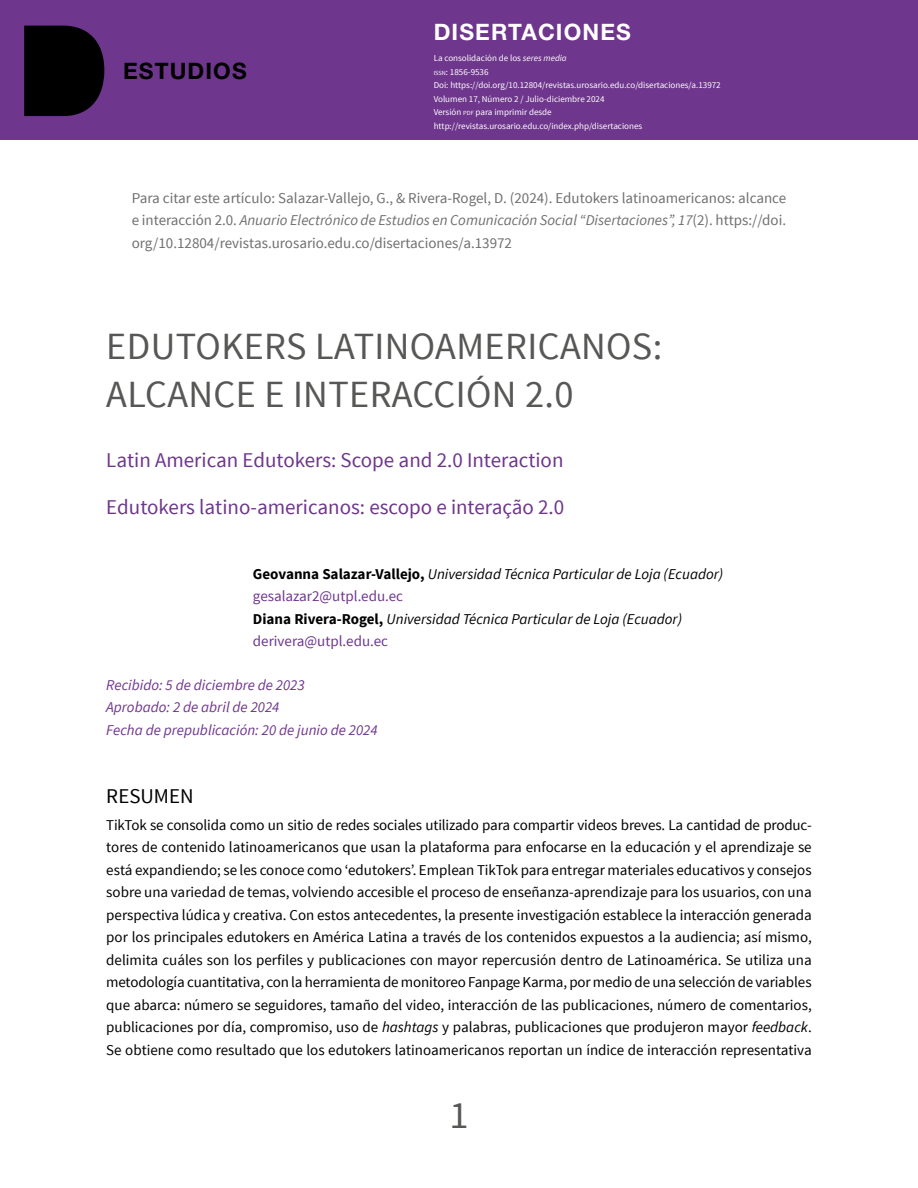
<style>
.page{position:relative;width:918px;height:1188px;background:#fff}
.page>*{position:absolute;margin:0;border:0;box-sizing:border-box;transform-origin:0 0}
.t1{font:38.4px/48px "Source Sans Pro";letter-spacing:.01em;color:#575756}
.t2{font:700 22.65px "Helvetica Neue LT Std";letter-spacing:.05em;color:#fff}
.t3{font:700 22.65px "Helvetica Neue LT Std";letter-spacing:.05em;color:#000}
.t4{font:21px "Source Sans Pro";color:#6e368c}
.t5{font:21px "Source Sans Pro";color:#000}
.t6{font:15px/22.5px "Source Sans Pro";color:#000;text-align:justify}
.t7{font:15px/22.5px "Source Sans Pro";color:#706f6f;text-align:justify}
.t8{font:italic 15px/22.5px "Source Sans Pro";color:#000}
.t9{font:italic 15px/22.5px "Source Sans Pro";color:#6e368c}
.t10{font:9px/13.5px "Source Sans Pro";color:#fff}
.s1{font-style:italic}
.s2{font-size:6.3px}
.s3{font-weight:700;font-style:normal}
.s4{font-style:normal;color:#6e368c}
</style>
<div class="page">
<div style="left:0;top:0;width:918px;height:139px;background:#6e368c"></div>
<svg style="left:24px;top:26px;width:80px;height:90px;background:#0a040c"></svg>
<h2 class="t3" style="left:123px;top:57px;width:125px">ESTUDIOS</h2>
<h2 class="t2" style="left:434px;top:18px;width:199px">DISERTACIONES</h2>
<p class="t10" style="left:434px;top:52px;width:289px">La consolidación de los <span class="s1">seres media<br></span><span class="s2">ISSN</span>: 1856-9536<br>Doi: https://doi.org/10.12804/revistas.urosario.edu.co/disertaciones/a.13972<br>Volumen 17, Número 2 / Julio-diciembre 2024<br>Versión <span class="s2">PDF</span> para imprimir desde http://revistas.urosario.edu.co/index.php/disertaciones</p>
<p class="t7" style="left:132px;top:187px;width:656px">Para citar este artículo: Salazar-Vallejo, G., &amp; Rivera-Rogel, D. (2024). Edutokers latinoamericanos: alcance e interacción 2.0. <span class="s1">Anuario Electrónico de Estudios en Comunicación Social “Disertaciones”, 17</span>(2). https://doi. org/10.12804/revistas.urosario.edu.co/disertaciones/a.13972</p>
<h1 class="t1" style="left:106px;top:323px;width:557px">EDUTOKERS LATINOAMERICANOS:<br>ALCANCE E INTERACCIÓN 2.0</h1>
<h3 class="t4" style="left:106px;top:447px;width:459px">Latin American Edutokers: Scope and 2.0 Interaction</h3>
<h3 class="t4" style="left:106px;top:494px;width:460px">Edutokers latino-americanos: escopo e interação 2.0</h3>
<p class="t8" style="left:253px;top:562px;width:472px"><span class="s3">Geovanna Salazar-Vallejo,</span> Universidad Técnica Particular de Loja (Ecuador) <span class="s4">gesalazar2@utpl.edu.ec<br></span><span class="s3">Diana Rivera-Rogel,</span> Universidad Técnica Particular de Loja (Ecuador) <span class="s4">derivera@utpl.edu.ec</span></p>
<p class="t9" style="left:106px;top:674px;width:273px">Recibido: 5 de diciembre de 2023<br>Aprobado: 2 de abril de 2024<br>Fecha de prepublicación: 20 de junio de 2024</p>
<h3 class="t5" style="left:106px;top:783px;width:89px">RESUMEN</h3>
<p class="t6" style="left:106px;top:814px;width:707px">TikTok se consolida como un sitio de redes sociales utilizado para compartir videos breves. La cantidad de produc&shy;tores de contenido latinoamericanos que usan la plataforma para enfocarse en la educación y el aprendizaje se está expandiendo; se les conoce como ‘edutokers’. Emplean TikTok para entregar materiales educativos y consejos sobre una variedad de temas, volviendo accesible el proceso de enseñanza-aprendizaje para los usuarios, con una perspectiva lúdica y creativa. Con estos antecedentes, la presente investigación establece la interacción generada por los principales edutokers en América Latina a través de los contenidos expuestos a la audiencia; así mismo, delimita cuáles son los perfiles y publicaciones con mayor repercusión dentro de Latinoamérica. Se utiliza una metodología cuantitativa, con la herramienta de monitoreo Fanpage Karma, por medio de una selección de variables que abarca: número se seguidores, tamaño del video, interacción de las publicaciones, número de comentarios, publicaciones por día, compromiso, uso de <span class="s1">hashtags</span> y palabras, publicaciones que produjeron mayor <span class="s1">feedback</span>.<br>Se obtiene como resultado que los edutokers latinoamericanos reportan un índice de interacción representativa</p>
<h1 class="t1" style="left:449px;top:1092px;width:21px">1</h1>
</div>
